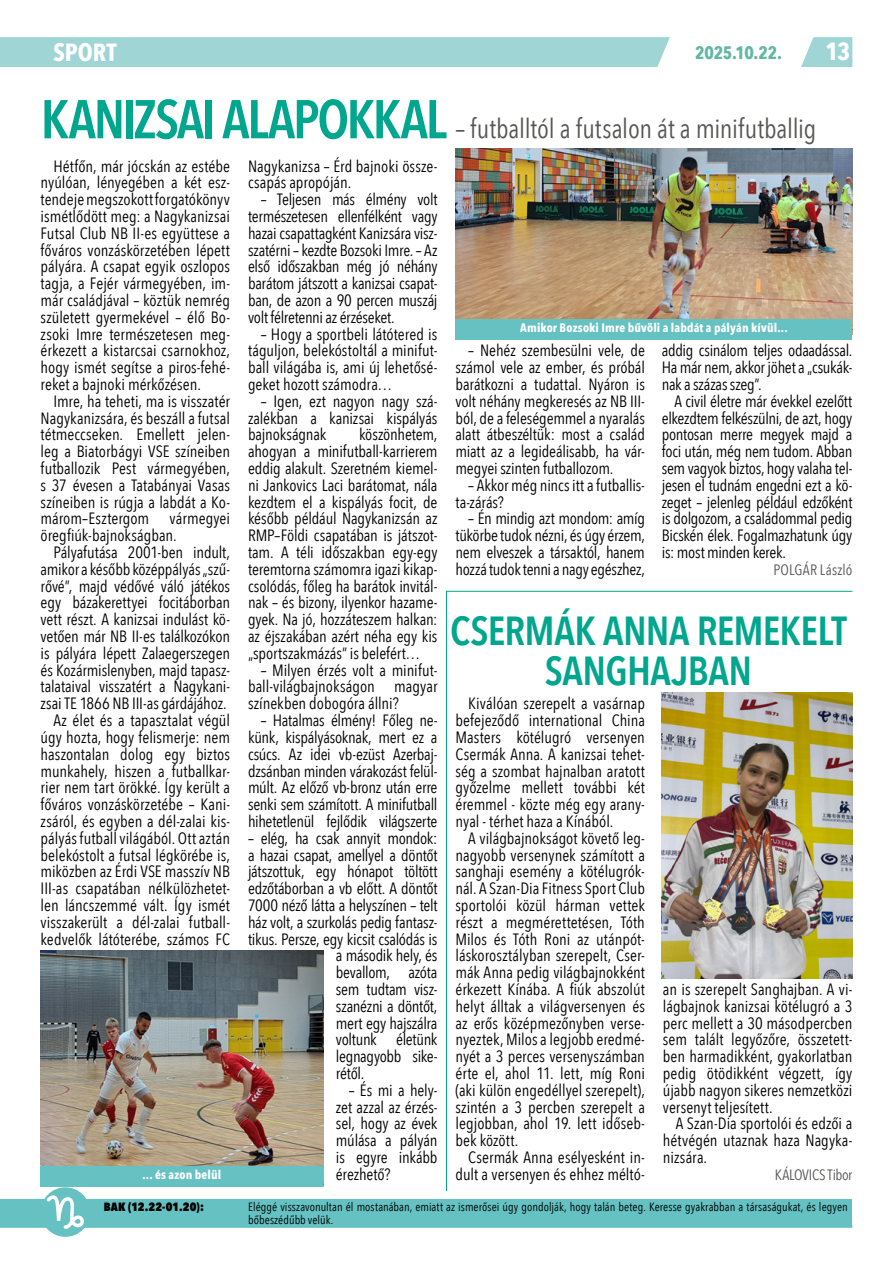
<style>
.page{position:relative;width:893px;height:1263px;background:#fff}
.page>*{position:absolute;margin:0;border:0;box-sizing:border-box;transform-origin:0 0}
.t1{font:600 54px "Avenir Next Condensed";letter-spacing:-.045em;color:#00a68d}
.t2{font:600 40.5px/40.5px "Avenir Next Condensed";letter-spacing:-.02em;color:#00a68d;text-align:center}
.t3{font:27px "Avenir Next Condensed";letter-spacing:-.005em;color:#575756}
.t4{font:700 24.75px "Avenir Next Condensed";color:#fff}
.t5{font:700 18px "Avenir Next Condensed";letter-spacing:-.01em;color:#60b7a3}
.t6{font:16.35px/16.8px "Avenir Next Condensed";letter-spacing:-.005em;color:#000;text-align:justify}
.t7{font:15px "Avenir Next Condensed";letter-spacing:-.02em;color:#575756}
.t8{font:15px "Avenir Next Condensed";color:#575756}
.t9{font:700 12.3px "Avenir Next Condensed";letter-spacing:.01em;color:#fff}
.t10{font:12px/13px "Avenir Next Condensed";letter-spacing:.005em;color:#000}
.t11{font:800 12px "Avenir Next Condensed";letter-spacing:.005em;color:#000}
</style>
<div class="page">
<img style="left:662px;top:692px;width:190px;height:286px">
<img style="left:455px;top:149px;width:397px;height:170px">
<img style="left:41px;top:950px;width:282px;height:216px">
<hr style="left:0;top:1225px;width:852px;height:3px;background:#65c1c2">
<div style="left:0;top:37px;width:670px;height:30px;background:#9fd5d5"></div>
<svg style="left:801px;top:37px;width:51px;height:30px;background:#abdada"></svg>
<div style="left:1px;top:1199px;width:851px;height:26px;background:#65c1c2"></div>
<svg style="left:0;top:1199px;width:1px;height:26px"></svg>
<div style="left:41px;top:1187px;width:49px;height:50px;background:#66c2c2;border-radius:50%"></div>
<svg style="left:45px;top:1195px;width:41px;height:34px"></svg>
<hr style="left:446px;top:591px;width:1px;height:600px;background:#00a68d">
<hr style="left:446px;top:591px;width:406px;height:1px;background:#00a68d">
<div style="left:455px;top:319px;width:397px;height:20px;background:#65c1c2"></div>
<div style="left:41px;top:1166px;width:282px;height:20px;background:#65c1c2"></div>
<h3 class="t4" style="left:53px;top:38px;width:65px">SPORT</h3>
<p class="t5" style="left:695px;top:41px;width:88px">2025.10.22.</p>
<h3 class="t4" style="left:825px;top:36px;width:26px">13</h3>
<h1 class="t1" style="left:41px;top:73px;width:408px">KANIZSAI ALAPOKKAL</h1>
<p class="t6" style="left:41px;top:157px;width:191px;text-indent:13px">Hétfőn, már jócskán az estébe nyúlóan, lényegében a két esz&shy;tendeje megszokott forgatókönyv ismétlődött meg: a Nagykanizsai Futsal Club NB II-es együttese a főváros vonzáskörzetében lépett pályára. A csapat egyik oszlopos tagja, a Fejér vármegyében, im&shy;már családjával – köztük nemrég született gyermekével – élő Bo&shy;zsoki Imre természetesen meg&shy;érkezett a kistarcsai csarnokhoz, hogy ismét segítse a piros-fehé&shy;reket a bajnoki mérkőzésen.</p>
<p class="t6" style="left:41px;top:392px;width:191px;text-indent:13px">Imre, ha teheti, ma is visszatér Nagykanizsára, és beszáll a futsal tétmeccseken. Emellett jelen&shy;leg a Biatorbágyi VSE színeiben futballozik Pest vármegyében, s 37 évesen a Tatabányai Vasas színeiben is rúgja a labdát a Ko&shy;márom–Esztergom vármegyei öregfiúk-bajnokságban.</p>
<p class="t6" style="left:41px;top:543px;width:191px;text-align:right">Pályafutása 2001-ben indult, amikor a később középpályás „szű&shy;rővé”, majd védővé váló játékos egy bázakerettyei focitáborban vett részt. A kanizsai indulást kö&shy;vetően már NB II-es találkozókon is pályára lépett Zalaegerszegen és Kozármislenyben, majd tapasz&shy;talataival visszatért a Nagykani&shy;zsai TE 1866 NB III-as gárdájához.<br>Az élet és a tapasztalat végül úgy hozta, hogy felismerje: nem haszontalan dolog egy biztos munkahely, hiszen a futballkar&shy;rier nem tart örökké. Így került a főváros vonzáskörzetébe – Kani&shy;zsáról, és egyben a dél-zalai kis&shy;pályás futball világából. Ott aztán belekóstolt a futsal légkörébe is, miközben az Érdi VSE masszív NB III-as csapatában nélkülözhetet&shy;len láncszemmé vált. Így ismét visszakerült a dél-zalai futball&shy;kedvelők látóterébe, számos FC</p>
<h3 class="t3" style="left:455px;top:105px;width:362px">– futballtól a futsalon át a minifutballig</h3>
<p class="t6" style="left:248px;top:157px;width:191px">Nagykanizsa – Érd bajnoki össze&shy;csapás apropóján.</p>
<p class="t6" style="left:248px;top:190px;width:191px;text-indent:13px">– Teljesen más élmény volt természetesen ellenfélként vagy hazai csapattagként Kanizsára vis - szatérni – kezdte Bozsoki Imre. – Az első időszakban még jó néhány barátom játszott a kanizsai csapat&shy;ban, de azon a 90 percen muszáj volt félretenni az érzéseket.</p>
<p class="t6" style="left:248px;top:325px;width:191px;text-indent:13px">– Hogy a sportbeli látótered is táguljon, belekóstoltál a minifut&shy;ball világába is, ami új lehetősé&shy;geket hozott számodra…</p>
<p class="t6" style="left:248px;top:392px;width:191px;text-indent:13px">– Igen, ezt nagyon nagy szá&shy;zalékban a kanizsai kispályás bajnokságnak</p>
<p class="t9" style="left:520px;top:320px;width:269px">Amikor Bozsoki Imre bűvöli a labdát a pályán kívül...</p>
<p class="t6" style="left:455px;top:342px;width:191px;text-indent:13px">– Nehéz szembesülni vele, de számol vele az ember, és próbál barátkozni a tudattal. Nyáron is volt néhány megkeresés az NB III&shy;ból, de a feleségemmel a nyaralás alatt átbeszéltük: most a család miatt az a legideálisabb, ha vár&shy;megyei szinten futballozom.</p>
<p class="t6" style="left:455px;top:476px;width:191px;text-indent:13px">– Akkor még nincs itt a futballis&shy;ta-zárás?</p>
<p class="t6" style="left:455px;top:510px;width:191px;text-indent:13px">– Én mindig azt mondom: amíg tükörbe tudok nézni, és úgy érzem, nem elveszek a társaktól, hanem hozzá tudok tenni a nagy egészhez,</p>
<p class="t6" style="left:662px;top:342px;width:192px">addig csinálom teljes odaadással.<br>Ha már nem, akkor jöhet a „csukák&shy;nak a százas szeg”.</p>
<p class="t6" style="left:662px;top:392px;width:192px;text-indent:13px">A civil életre már évekkel ezelőtt elkezdtem felkészülni, de azt, hogy pontosan merre megyek majd a foci után, még nem tudom. Abban sem vagyok biztos, hogy valaha tel&shy;jesen el tudnám engedni ezt a kö&shy;zeget – jelenleg például edzőként is dolgozom, a családommal pedig Bicskén élek. Fogalmazhatunk úgy is: most minden kerek.</p>
<p class="t8" style="left:773px;top:557px;width:80px">POLGÁR László</p>
<p class="t6" style="left:248px;top:426px;width:191px;text-indent:111px">köszönhetem, ahogyan a minifutball-karrierem eddig alakult. Szeretném kiemel&shy;ni Jankovics Laci barátomat, nála kezdtem el a kispályás focit, de később például Nagykanizsán az RMP–Földi csapatában is játszot&shy;tam. A téli időszakban egy-egy teremtorna számomra igazi kikap&shy;csolódás, főleg ha barátok invitál&shy;nak – és bizony, ilyenkor hazame&shy;gyek. Na jó, hozzáteszem halkan: az éjszakában azért néha egy kis „sportszakmázás” is belefért…</p>
<p class="t6" style="left:248px;top:661px;width:191px;text-indent:13px">– Milyen érzés volt a minifut&shy;ball-világbajnokságon magyar színekben dobogóra állni?</p>
<p class="t6" style="left:248px;top:711px;width:191px;text-indent:13px">– Hatalmas élmény! Főleg ne&shy;künk, kispályásoknak, mert ez a csúcs. Az idei vb-ezüst Azerbaj&shy;dzsánban minden várakozást felül&shy;múlt. Az előző vb-bronz után erre senki sem számított. A minifutball hihetetlenül fejlődik világszerte</p>
<p class="t6" style="left:248px;top:829px;width:191px">– elég, ha csak annyit mondok: a hazai csapat, amellyel a döntőt játszottuk, egy hónapot töltött edzőtáborban a vb előtt. A döntőt 7000 néző látta a helyszínen – telt ház volt, a szurkolás pedig fantasz&shy;tikus. Persze, egy kicsit csalódás is</p>
<h2 class="t2" style="left:450px;top:609px;width:398px">CSERMÁK ANNA REMEKELT<br>SANGHAJBAN</h2>
<p class="t6" style="left:455px;top:694px;width:191px;text-indent:13px">Kiválóan szerepelt a vasárnap befejeződő international China Masters kötélugró versenyen Csermák Anna. A kanizsai tehet&shy;ség a szombat hajnalban aratott győzelme mellett további két éremmel - közte még egy aran - nyal - térhet haza a Kínából.</p>
<p class="t6" style="left:455px;top:829px;width:191px;text-indent:13px">A világbajnokságot követő leg&shy;nagyobb versenynek számított a sanghaji esemény a kötélugrók&shy;nál. A Szan-Dia Fitness Sport Club sportolói közül hárman vettek részt a megmérettetésen, Tóth Milos és Tóth Roni az utánpót&shy;láskorosztályban szerepelt, Cser&shy;mák Anna pedig világbajnokként érkezett Kínába. A fiúk abszolút helyt álltak a világversenyen és az erős középmezőnyben verse&shy;nyeztek, Milos a legjobb eredmé&shy;nyét a 3 perces versenyszámban érte el, ahol 11. lett, míg Roni (aki külön engedéllyel szerepelt), szintén a 3 percben szerepelt a legjobban, ahol 19. lett időseb&shy;bek között.</p>
<p class="t6" style="left:455px;top:1148px;width:191px;text-align:right">Csermák Anna esélyesként in&shy;dult a versenyen és ehhez méltó-</p>
<p class="t6" style="left:336px;top:946px;width:103px">a második hely, és bevallom, azóta sem tudtam vis - szanézni a döntőt, mert egy hajszálra voltunk életünk legnagyobb sike&shy;rétől.</p>
<p class="t6" style="left:336px;top:1081px;width:103px;text-indent:13px">– És mi a hely&shy;zet azzal az érzés&shy;sel, hogy az évek múlása a pályán is egyre inkább érezhető?</p>
<p class="t6" style="left:663px;top:980px;width:191px">an is szerepelt Sanghajban. A vi&shy;lágbajnok kanizsai kötélugró a 3 perc mellett a 30 másodpercben sem talált legyőzőre, összetett&shy;ben harmadikként, gyakorlatban pedig ötödikként végzett, így újabb nagyon sikeres nemzetközi versenyt teljesített.</p>
<p class="t6" style="left:663px;top:1114px;width:191px;text-indent:13px">A Szan-Dia sportolói és edzői a hétvégén utaznak haza Nagyka&shy;nizsára.</p>
<p class="t7" style="left:775px;top:1162px;width:79px">KÁLOVICS Tibor</p>
<p class="t9" style="left:142px;top:1167px;width:80px">... és azon belül</p>
<p class="t11" style="left:104px;top:1199px;width:101px">BAK (12.22-01.20):</p>
<p class="t10" style="left:248px;top:1200px;width:601px">Eléggé visszavonultan él mostanában, emiatt az ismerősei úgy gondolják, hogy talán beteg. Keresse gyakrabban a társaságukat, és legyen bőbeszédűbb velük.</p>
</div>
